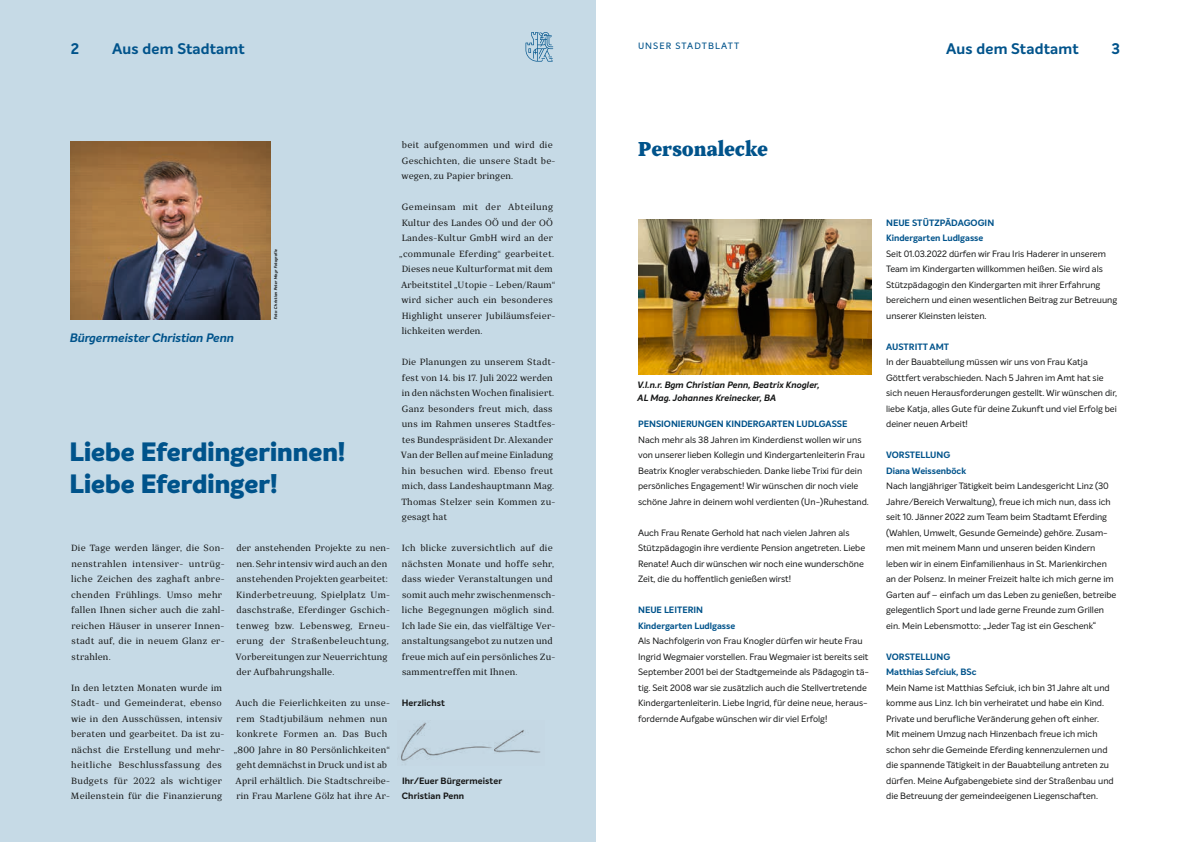
<style>
.page{position:relative;width:1191px;height:842px;background:#fff}
.page>*{position:absolute;margin:0;border:0;box-sizing:border-box;transform-origin:0 0}
.t1{font:800 26px/32px "Intelo Alt";color:#00538b}
.t2{font:900 20px "TT Bells";letter-spacing:-.015em;color:#00538b}
.t3{font:700 15px "Intelo Alt";letter-spacing:.015em;color:#00538b}
.t4{font:italic 700 12px "Intelo Alt";color:#00538b}
.t5{font:9px/15.5px "Intelo Alt";color:#151616}
.t6{font:9px/15.5px "TT Bells";letter-spacing:.02em;color:#151616}
.t7{font:700 9px/15.5px "Intelo Alt";color:#00538b}
.t8{font:italic 700 9px/13px "Intelo Alt";letter-spacing:.01em;color:#151616}
.t9{font:700 9px/15.5px "Intelo Alt";letter-spacing:.01em;color:#151616}
.t10{font:500 9px "Intelo Alt";letter-spacing:.12em;color:#00538b}
.t11{font:italic 700 4px "Intelo Alt";color:#151616}
</style>
<div class="page">
<div style="left:0;top:0;width:595px;height:842px;background:#c6dae6"></div>
<img style="left:71px;top:142px;width:199px;height:177px">
<svg style="left:525px;top:32px;width:28px;height:30px"></svg>
<img style="left:401px;top:722px;width:139px;height:39px">
<img style="left:638px;top:219px;width:234px;height:155px">
<p class="t10" style="left:638px;top:41px;width:103px">UNSER STADTBLATT</p>
<h3 class="t3" style="left:71px;top:39px;width:10px">2</h3>
<h3 class="t3" style="left:112px;top:39px;width:134px">Aus dem Stadtamt</h3>
<h3 class="t3" style="left:946px;top:39px;width:134px">Aus dem Stadtamt</h3>
<h3 class="t3" style="left:1111px;top:39px;width:10px">3</h3>
<h3 class="t4" style="left:71px;top:330px;width:165px">Bürgermeister Christian Penn</h3>
<p class="t11" style="left:273px;top:319px;width:72px;rotate:-90deg">Foto: Christian Peter Mayr Fotografie</p>
<h1 class="t1" style="left:70px;top:437px;width:278px">Liebe Eferdingerinnen!<br>Liebe Eferdinger!</h1>
<p class="t6" style="left:71px;top:540px;width:155px">Die Tage werden länger, die Son&shy;nenstrahlen intensiver- untrüg&shy;liche Zeichen des zaghaft anbre&shy;chenden Frühlings. Umso mehr fallen Ihnen sicher auch die zahl&shy;reichen Häuser in unserer Innen&shy;stadt auf, die in neuem Glanz er&shy;strahlen.</p>
<p class="t6" style="left:71px;top:680px;width:155px">In den letzten Monaten wurde im<br>Stadt- und Gemeinderat, ebenso wie in den Ausschüssen, intensiv beraten und gearbeitet. Da ist zu&shy;nächst die Erstellung und mehr&shy;heitliche Beschlussfassung des<br>Budgets für 2022 als wichtiger<br>Meilenstein für die Finanzierung</p>
<p class="t6" style="left:235px;top:540px;width:156px">der anstehenden Projekte zu nen&shy;nen. Sehr intensiv wird auch an den anstehenden Projekten gearbeitet:<br>Kinderbetreuung, Spielplatz Um&shy;daschstraße, Eferdinger Gschich&shy;tenweg bzw. Lebensweg, Erneu&shy;erung der Straßenbeleuchtung,<br>Vorbereitungen zur Neuerrichtung der Aufbahrungshalle.</p>
<p class="t6" style="left:234px;top:695px;width:158px">Auch die Feierlichkeiten zu unse&shy;rem Stadtjubiläum nehmen nun konkrete Formen an. Das Buch „800 Jahre in 80 Persönlichkeiten“ geht demnächst in Druck und ist ab April erhältlich. Die Stadtschreibe&shy;rin Frau Marlene Gölz hat ihre Ar-</p>
<p class="t6" style="left:401px;top:137px;width:155px">beit aufgenommen und wird die<br>Geschichten, die unsere Stadt be&shy;wegen, zu Papier bringen.</p>
<p class="t6" style="left:399px;top:199px;width:157px">Gemeinsam mit der Abteilung<br>Kultur des Landes OÖ und der OÖ<br>Landes-Kultur GmbH wird an der „communale Eferding“ gearbeitet.<br>Dieses neue Kulturformat mit dem<br>Arbeitstitel „Utopie – Leben/Raum“ wird sicher auch ein besonderes<br>Highlight unserer Jubiläumsfeier&shy;lichkeiten werden.</p>
<p class="t6" style="left:401px;top:354px;width:156px">Die Planungen zu unserem Stadt&shy;fest von 14. bis 17. Juli 2022 werden in den nächsten Wochen finalisiert.<br>Ganz besonders freut mich, dass uns im Rahmen unseres Stadtfes&shy;tes Bundespräsident Dr. Alexander<br>Van der Bellen auf meine Einladung hin besuchen wird. Ebenso freut mich, dass Landeshauptmann Mag.<br>Thomas Stelzer sein Kommen zu&shy;gesagt hat</p>
<p class="t6" style="left:402px;top:540px;width:155px">Ich blicke zuversichtlich auf die nächsten Monate und hoffe sehr, dass wieder Veranstaltungen und somit auch mehr zwischenmensch&shy;liche Begegnungen möglich sind.<br>Ich lade Sie ein, das vielfältige Ver&shy;anstaltungsangebot zu nutzen und freue mich auf ein persönliches Zu&shy;sammentreffen mit Ihnen.</p>
<p class="t9" style="left:402px;top:695px;width:45px">Herzlichst</p>
<p class="t9" style="left:402px;top:773px;width:102px">Ihr/Euer Bürgermeister<br>Christian Penn</p>
<h2 class="t2" style="left:638px;top:136px;width:132px">Personalecke</h2>
<p class="t8" style="left:638px;top:379px;width:183px">V.l.n.r. Bgm Christian Penn, Beatrix Knogler,<br>AL Mag. Johannes Kreinecker, BA</p>
<p class="t7" style="left:638px;top:417px;width:211px">PENSIONIERUNGEN KINDERGARTEN LUDLGASSE</p>
<p class="t5" style="left:638px;top:432px;width:232px">Nach mehr als 38 Jahren im Kinderdienst wollen wir uns von unserer lieben Kollegin und Kindergartenleiterin Frau Beatrix Knogler verabschieden. Danke liebe Trixi für dein persönliches Engagement! Wir wünschen dir noch viele schöne Jahre in deinem wohl verdienten (Un-)Ruhestand.</p>
<p class="t5" style="left:638px;top:525px;width:229px">Auch Frau Renate Gerhold hat nach vielen Jahren als Stützpädagogin ihre verdiente Pension angetreten. Liebe Renate! Auch dir wünschen wir noch eine wunderschöne Zeit, die du hoffentlich genießen wirst!</p>
<p class="t7" style="left:638px;top:603px;width:99px">NEUE LEITERIN<br>Kindergarten Ludlgasse</p>
<p class="t5" style="left:638px;top:633px;width:232px">Als Nachfolgerin von Frau Knogler dürfen wir heute Frau Ingrid Wegmaier vorstellen. Frau Wegmaier ist bereits seit September 2001 bei der Stadtgemeinde als Pädagogin tä&shy;tig. Seit 2008 war sie zusätzlich auch die Stellvertretende Kindergartenleiterin. Liebe Ingrid, für deine neue, heraus&shy;fordernde Aufgabe wünschen wir dir viel Erfolg!</p>
<p class="t7" style="left:886px;top:215px;width:110px">NEUE STÜTZPÄDAGOGIN<br>Kindergarten Ludlgasse</p>
<p class="t5" style="left:886px;top:246px;width:232px">Seit 01.03.2022 dürfen wir Frau Iris Haderer in unserem Team im Kindergarten willkommen heißen. Sie wird als Stützpädagogin den Kindergarten mit ihrer Erfahrung bereichern und einen wesentlichen Beitrag zur Betreuung unserer Kleinsten leisten.</p>
<p class="t7" style="left:886px;top:339px;width:64px">AUSTRITT AMT</p>
<p class="t5" style="left:886px;top:354px;width:232px">In der Bauabteilung müssen wir uns von Frau Katja Göttfert verabschieden. Nach 5 Jahren im Amt hat sie sich neuen Herausforderungen gestellt. Wir wünschen dir, liebe Katja, alles Gute für deine Zukunft und viel Erfolg bei deiner neuen Arbeit!</p>
<p class="t7" style="left:886px;top:447px;width:81px">VORSTELLUNG<br>Diana Weissenböck</p>
<p class="t5" style="left:886px;top:478px;width:232px">Nach langjähriger Tätigkeit beim Landesgericht Linz (30<br>Jahre/Bereich Verwaltung), freue ich mich nun, dass ich seit 10. Jänner 2022 zum Team beim Stadtamt Eferding (Wahlen, Umwelt, Gesunde Gemeinde) gehöre. Zusam&shy;men mit meinem Mann und unseren beiden Kindern leben wir in einem Einfamilienhaus in St. Marienkirchen an der Polsenz. In meiner Freizeit halte ich mich gerne im Garten auf – einfach um das Leben zu genießen, betreibe gelegentlich Sport und lade gerne Freunde zum Grillen ein. Mein Lebensmotto: „Jeder Tag ist ein Geschenk“</p>
<p class="t7" style="left:886px;top:649px;width:92px">VORSTELLUNG<br>Matthias Sefciuk, BSc</p>
<p class="t5" style="left:886px;top:680px;width:229px">Mein Name ist Matthias Sefciuk, ich bin 31 Jahre alt und komme aus Linz. Ich bin verheiratet und habe ein Kind.<br>Private und berufliche Veränderung gehen oft einher.<br>Mit meinem Umzug nach Hinzenbach freue ich mich schon sehr die Gemeinde Eferding kennenzulernen und die spannende Tätigkeit in der Bauabteilung antreten zu dürfen. Meine Aufgabengebiete sind der Straßenbau und die Betreuung der gemeindeeigenen Liegenschaften.</p>
</div>
